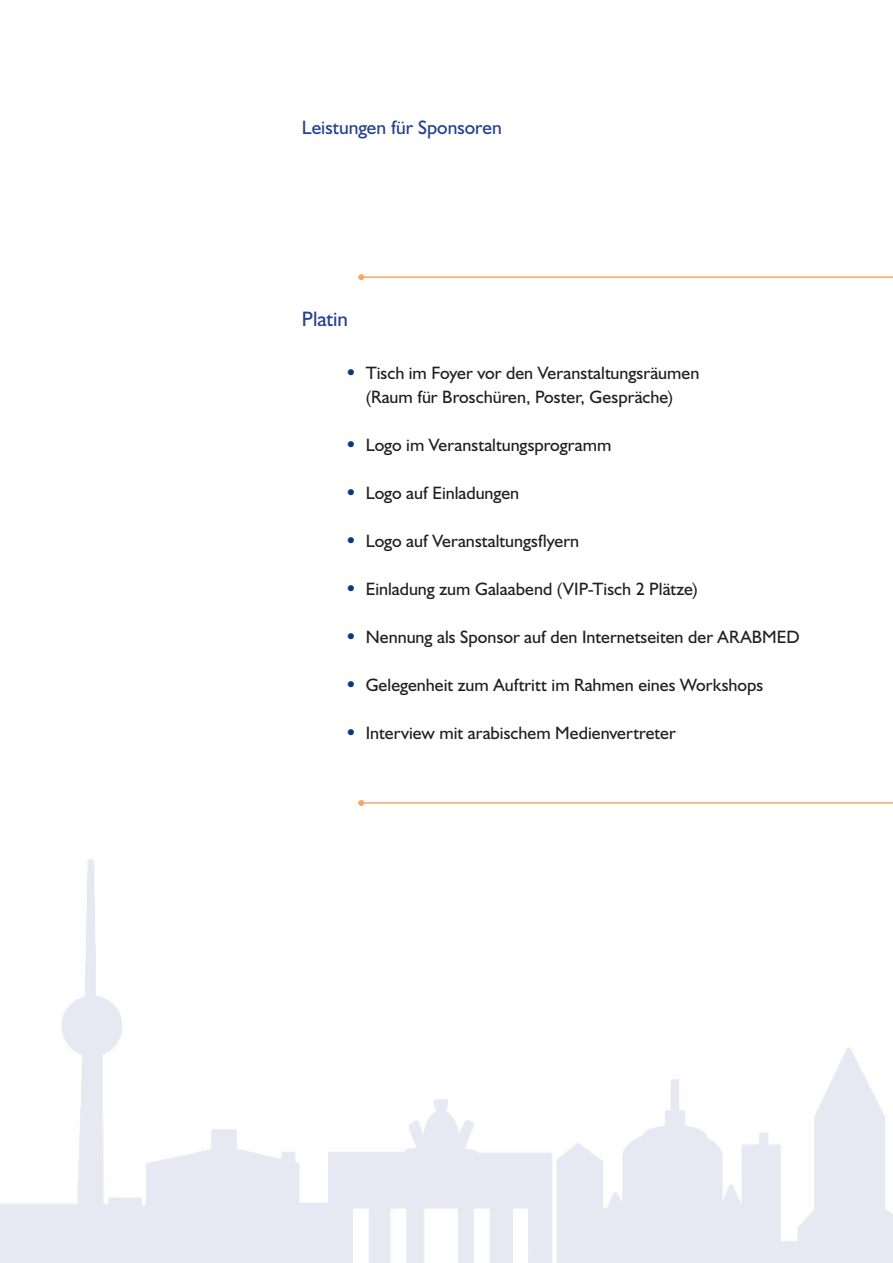
<style>
.page{position:relative;width:893px;height:1263px;background:#fff}
.page>*{position:absolute;margin:0;border:0;box-sizing:border-box;transform-origin:0 0}
.t1{font:21px "Humanist 521 BT";letter-spacing:-.005em;color:#253f8e}
.t2{font:19.5px "Humanist 521 BT";color:#253f8e}
.t3{font:18px/24px "Humanist 521 BT";color:#231f20;text-align:center}
.s1{font-weight:700;font-size:21px;color:#0b3881}
</style>
<div class="page">
<img style="left:0;top:859px;width:893px;height:404px">
<hr style="left:361px;top:276px;width:532px;height:2px;background:#f9a766">
<svg style="left:358px;top:274px;width:6px;height:6px"></svg>
<hr style="left:361px;top:802px;width:532px;height:2px;background:#f9a766">
<svg style="left:358px;top:800px;width:6px;height:6px"></svg>
<p class="t2" style="left:302px;top:115px;width:201px">Leistungen für Sponsoren</p>
<p class="t1" style="left:302px;top:306px;width:48px">Platin</p>
<p class="t3" style="left:345px;top:360px;width:356px"><span class="s1">•</span> Tisch im Foyer vor den Veranstaltungsräumen (Raum für Broschüren, Poster, Gespräche)</p>
<p class="t3" style="left:345px;top:432px;width:268px"><span class="s1">•</span> Logo im Veranstaltungsprogramm</p>
<p class="t3" style="left:345px;top:480px;width:176px"><span class="s1">•</span> Logo auf Einladungen</p>
<p class="t3" style="left:345px;top:528px;width:236px"><span class="s1">•</span> Logo auf Veranstaltungsflyern</p>
<p class="t3" style="left:345px;top:576px;width:355px"><span class="s1">•</span> Einladung zum Galaabend (VIP-Tisch 2 Plätze)</p>
<p class="t3" style="left:345px;top:624px;width:457px"><span class="s1">•</span> Nennung als Sponsor auf den Internetseiten der ARABMED</p>
<p class="t3" style="left:345px;top:672px;width:420px"><span class="s1">•</span> Gelegenheit zum Auftritt im Rahmen eines Workshops</p>
<p class="t3" style="left:345px;top:720px;width:333px"><span class="s1">•</span> Interview mit arabischem Medienvertreter</p>
</div>
